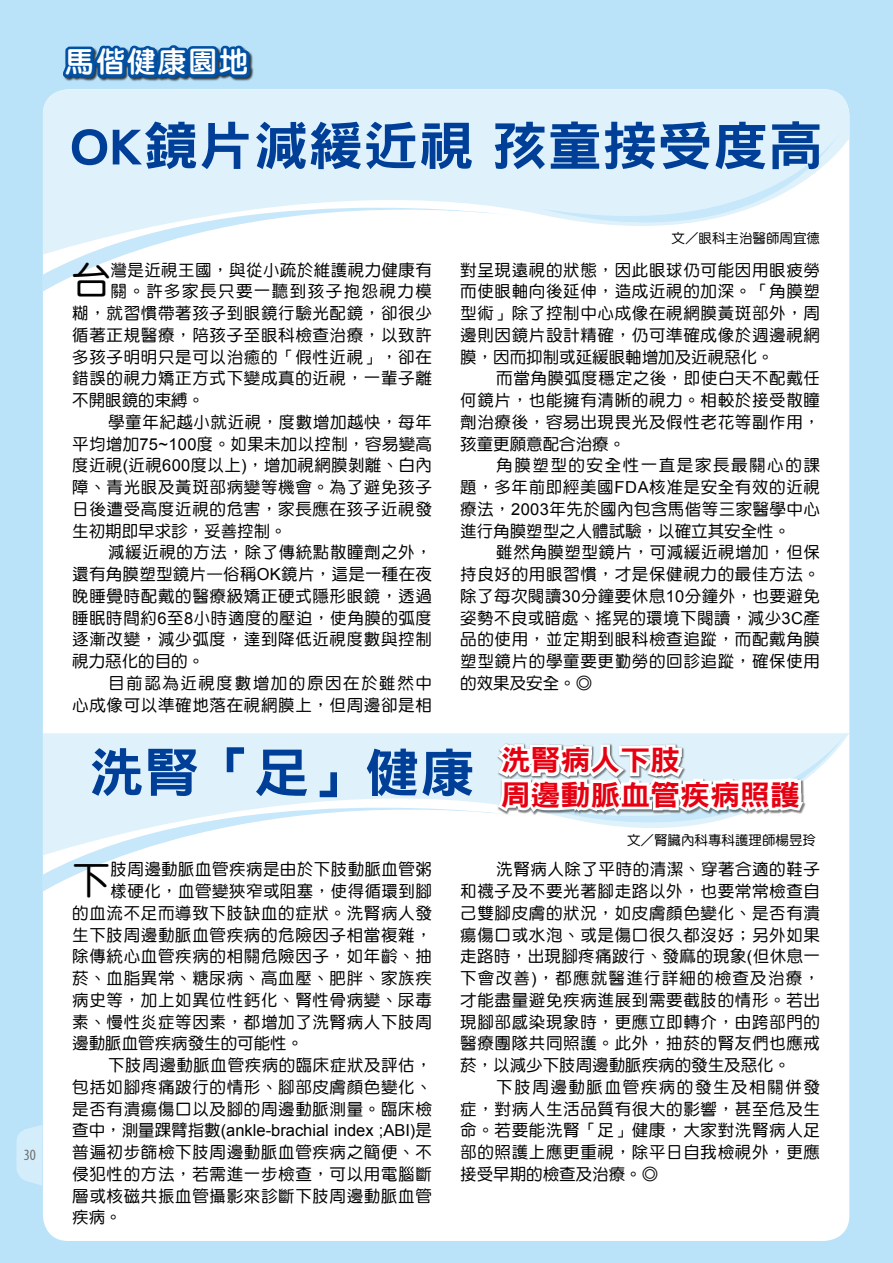
<style>
.page{position:relative;width:893px;height:1263px;background:#bae3f9}
.page>*{position:absolute;margin:0;border:0;box-sizing:border-box;transform-origin:0 0}
.t1{font:52.5px "DF Hei Std W9";color:#003f98;scale:1.05 1}
.t2{font:38.25px "DF Yuan Std W5";color:#000}
.t3{font:29.4px "DF Yuan Std W8";letter-spacing:.05em;color:#fff}
.t4{font:28.5px/34.2px "DF Hei Std W9";color:#e60012;scale:1.05 1}
.t5{font:16.5px/21.8px "DF Yuan Std W5";letter-spacing:.04em;color:#000;text-align:justify}
.t6{font:16.5px "DF Yuan Std W5";letter-spacing:.02em;color:#000}
.t7{font:16.5px "DF Yuan Std W5";color:#000}
.t8{font:16.5px "Arial";color:#000}
.t9{font:16.5px "DF Yuan Std W5";letter-spacing:.015em;color:#000}
.t10{font:16.5px "DF Yuan Std W5";letter-spacing:.085em;color:#000}
.t11{font:16.5px "DF Yuan Std W5";letter-spacing:.095em;color:#000}
.t12{font:condensed 15.75px "Myriad Pro";color:#727171}
.t13{font:13.5px "DF Yuan Std W5";color:#000}
.s1{font-family:"Arial"}
.s2{font-family:"DF Yuan Std W5"}
</style>
<div class="page">
<div style="left:43px;top:89px;width:806px;height:1152px;background:#fff;border-radius:26px"></div>
<svg style="left:63px;top:45px;width:190px;height:37px;background:#2165aa"></svg>
<svg style="left:16px;top:1125px;width:27px;height:60px"></svg>
<div style="left:43px;top:89px;width:806px;height:126px;background:#dff2fc"></div>
<svg style="left:43px;top:177px;width:468px;height:115px"></svg>
<svg style="left:542px;top:129px;width:301px;height:97px"></svg>
<div style="left:43px;top:733px;width:450px;height:44px;background:#dff2fc"></div>
<svg style="left:43px;top:777px;width:450px;height:115px"></svg>
<svg style="left:493px;top:733px;width:356px;height:95px"></svg>
<p class="t12" style="left:24px;top:1145px;width:14px">30</p>
<h3 class="t3" style="left:65px;top:46px;width:185px">馬偕健康園地</h3>
<h1 class="t1" style="left:70px;top:117px;width:719px">OK鏡片減緩近視 孩童接受度高</h1>
<h2 class="t2" style="left:72px;top:260px;width:40px">台</h2>
<p class="t5" style="left:110px;top:259px;width:323px">灣是近視王國，與從小疏於維護視力健康有</p>
<p class="t10" style="left:110px;top:283px;width:323px">關。許多家長只要一聽到孩子抱怨視力模</p>
<p class="t5" style="left:72px;top:302px;width:361px">糊，就習慣帶著孩子到眼鏡行驗光配鏡，卻很少</p>
<p class="t5" style="left:72px;top:324px;width:361px">循著正規醫療，陪孩子至眼科檢查治療，以致許</p>
<p class="t5" style="left:72px;top:346px;width:361px">多孩子明明只是可以治癒的「假性近視」，卻在</p>
<p class="t5" style="left:72px;top:367px;width:361px">錯誤的視力矯正方式下變成真的近視，一輩子離</p>
<p class="t7" style="left:72px;top:391px;width:133px">不開眼鏡的束縛。</p>
<p class="t5" style="left:108px;top:411px;width:325px">學童年紀越小就近視，度數增加越快，每年</p>
<p class="t6" style="left:72px;top:435px;width:361px">平均增加<span class="s1">75~100</span>度。如果未加以控制，容易變高</p>
<p class="t6" style="left:72px;top:457px;width:361px">度近視<span class="s1">(</span>近視<span class="s1">600</span>度以上<span class="s1">)</span>，增加視網膜剝離、白內</p>
<p class="t5" style="left:72px;top:476px;width:361px">障、青光眼及黃斑部病變等機會。為了避免孩子</p>
<p class="t5" style="left:72px;top:498px;width:361px">日後遭受高度近視的危害，家長應在孩子近視發</p>
<p class="t7" style="left:72px;top:522px;width:216px">生初期即早求診，妥善控制。</p>
<p class="t5" style="left:108px;top:541px;width:325px">減緩近視的方法，除了傳統點散瞳劑之外，</p>
<p class="t9" style="left:72px;top:565px;width:361px">還有角膜塑型鏡片—俗稱<span class="s1">OK</span>鏡片，這是一種在夜</p>
<p class="t5" style="left:72px;top:585px;width:361px">晚睡覺時配戴的醫療級矯正硬式隱形眼鏡，透過</p>
<p class="t5" style="left:72px;top:607px;width:361px">睡眠時間約<span class="s1">6</span>至<span class="s1">8</span>小時適度的壓迫，使角膜的弧度</p>
<p class="t5" style="left:72px;top:628px;width:361px">逐漸改變，減少弧度，達到降低近視度數與控制</p>
<p class="t7" style="left:72px;top:652px;width:134px">視力惡化的目的。</p>
<p class="t11" style="left:108px;top:674px;width:325px">目前認為近視度數增加的原因在於雖然中</p>
<p class="t5" style="left:72px;top:694px;width:361px">心成像可以準確地落在視網膜上，但周邊卻是相</p>
<p class="t13" style="left:671px;top:231px;width:150px">文／眼科主治醫師周宜德</p>
<p class="t5" style="left:460px;top:259px;width:361px">對呈現遠視的狀態，因此眼球仍可能因用眼疲勞而使眼軸向後延伸，造成近視的加深。「角膜塑型術」除了控制中心成像在視網膜黃斑部外，周邊則因鏡片設計精確，仍可準確成像於週邊視網膜，因而抑制或延緩眼軸增加及近視惡化。</p>
<p class="t5" style="left:460px;top:367px;width:361px;text-indent:36px">而當角膜弧度穩定之後，即使白天不配戴任何鏡片，也能擁有清晰的視力。相較於接受散瞳劑治療後，容易出現畏光及假性老花等副作用，孩童更願意配合治療。</p>
<p class="t5" style="left:460px;top:454px;width:361px;text-indent:36px">角膜塑型的安全性一直是家長最關心的課題，多年前即經美國<span class="s1">FDA</span>核准是安全有效的近視療法，<span class="s1">2003</span>年先於國內包含馬偕等三家醫學中心進行角膜塑型之人體試驗，以確立其安全性。</p>
<p class="t5" style="left:460px;top:541px;width:361px;text-indent:36px">雖然角膜塑型鏡片，可減緩近視增加，但保持良好的用眼習慣，才是保健視力的最佳方法。除了每次閱讀<span class="s1">30</span>分鐘要休息<span class="s1">10</span>分鐘外，也要避免姿勢不良或暗處、搖晃的環境下閱讀，減少<span class="s1">3C</span>產品的使用，並定期到眼科檢查追蹤，而配戴角膜塑型鏡片的學童要更勤勞的回診追蹤，確保使用的效果及安全。◎</p>
<h3 class="t4" style="left:89px;top:743px;width:679px;text-indent:412px">洗腎病人下肢<br><sup>洗腎「足」健康</sup> 周邊動脈血管疾病照護</h3>
<h2 class="t2" style="left:72px;top:859px;width:40px">下</h2>
<p class="t5" style="left:110px;top:858px;width:323px">肢周邊動脈血管疾病是由於下肢動脈血管粥</p>
<p class="t5" style="left:110px;top:880px;width:323px">樣硬化，血管變狹窄或阻塞，使得循環到腳</p>
<p class="t5" style="left:72px;top:902px;width:361px">的血流不足而導致下肢缺血的症狀。洗腎病人發</p>
<p class="t5" style="left:72px;top:923px;width:361px">生下肢周邊動脈血管疾病的危險因子相當複雜，</p>
<p class="t5" style="left:72px;top:945px;width:361px">除傳統心血管疾病的相關危險因子，如年齡、抽</p>
<p class="t5" style="left:72px;top:967px;width:361px">菸、血脂異常、糖尿病、高血壓、肥胖、家族疾</p>
<p class="t5" style="left:72px;top:989px;width:361px">病史等，加上如異位性鈣化、腎性骨病變、尿毒</p>
<p class="t5" style="left:72px;top:1010px;width:361px">素、慢性炎症等因素，都增加了洗腎病人下肢周</p>
<p class="t7" style="left:72px;top:1034px;width:232px">邊動脈血管疾病發生的可能性。</p>
<p class="t5" style="left:108px;top:1054px;width:325px">下肢周邊動脈血管疾病的臨床症狀及評估，</p>
<p class="t5" style="left:72px;top:1076px;width:361px">包括如腳疼痛跛行的情形、腳部皮膚顏色變化、</p>
<p class="t5" style="left:72px;top:1097px;width:361px">是否有潰瘍傷口以及腳的周邊動脈測量。臨床檢</p>
<p class="t8" style="left:72px;top:1121px;width:361px"><span class="s2">查中，測量踝臂指數</span>(ankle-brachial index ;ABI)<span class="s2">是</span></p>
<p class="t5" style="left:72px;top:1141px;width:361px">普遍初步篩檢下肢周邊動脈血管疾病之簡便、不侵犯性的方法，若需進一步檢查，可以用電腦斷層或核磁共振血管攝影來診斷下肢周邊動脈血管疾病。</p>
<p class="t13" style="left:627px;top:833px;width:190px">文／腎臟內科專科護理師楊昱玲</p>
<p class="t5" style="left:460px;top:858px;width:361px;text-indent:36px">洗腎病人除了平時的清潔、穿著合適的鞋子和襪子及不要光著腳走路以外，也要常常檢查自己雙腳皮膚的狀況，如皮膚顏色變化、是否有潰瘍傷口或水泡、或是傷口很久都沒好；另外如果走路時，出現腳疼痛跛行、發麻的現象<span class="s1">(</span>但休息一下會改善<span class="s1">)</span>，都應就醫進行詳細的檢查及治療，才能盡量避免疾病進展到需要截肢的情形。若出現腳部感染現象時，更應立即轉介，由跨部門的醫療團隊共同照護。此外，抽菸的腎友們也應戒菸，以減少下肢周邊動脈疾病的發生及惡化。</p>
<p class="t5" style="left:460px;top:1076px;width:361px;text-indent:36px">下肢周邊動脈血管疾病的發生及相關併發症，對病人生活品質有很大的影響，甚至危及生命。若要能洗腎「足」健康，大家對洗腎病人足部的照護上應更重視，除平日自我檢視外，更應接受早期的檢查及治療。◎</p>
</div>
